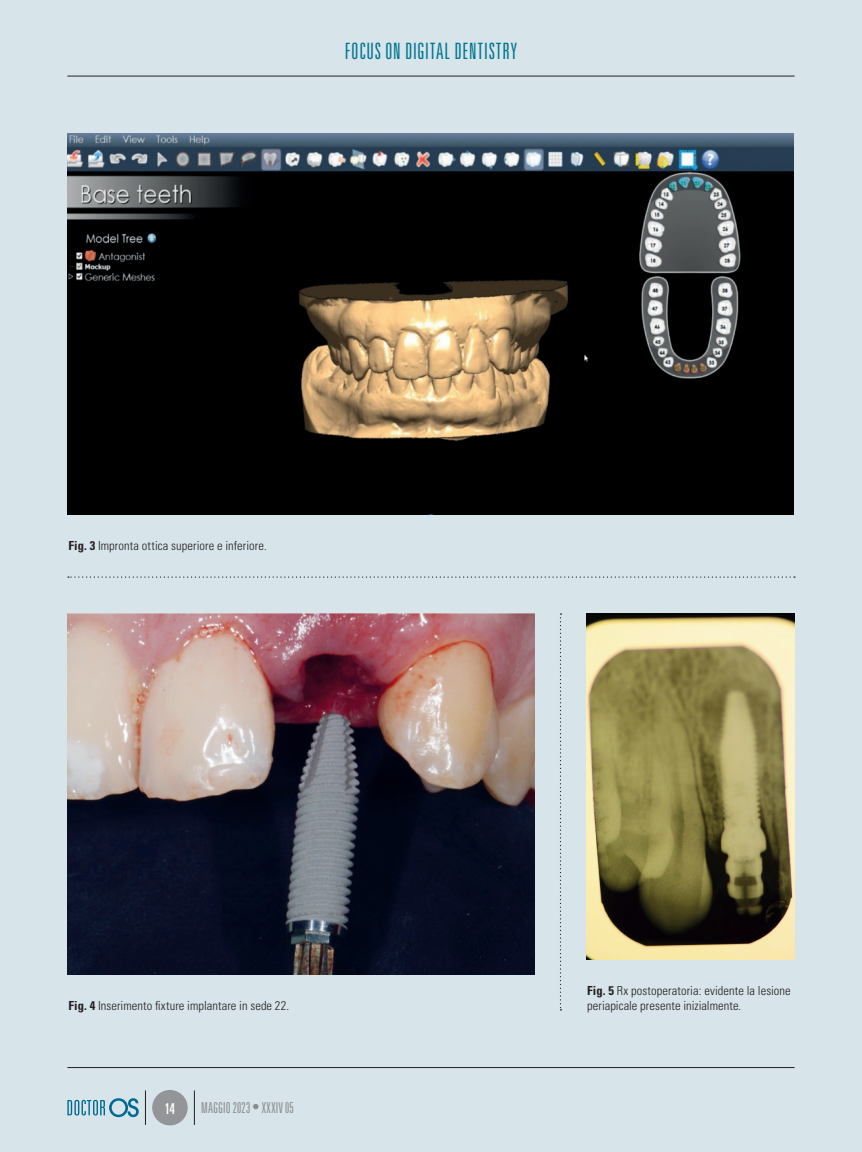
<style>
.page{position:relative;width:862px;height:1152px;background:#fff}
.page>*{position:absolute;margin:0;border:0;box-sizing:border-box;transform-origin:0 0}
.t1{font:300 ultra-condensed 22.5px "Univers";letter-spacing:.035em;color:#007690}
.t2{font:300 ultra-condensed 15px "Univers";letter-spacing:.015em;color:#8a8c8f}
.t3{font:ultra-condensed 15px "Univers";color:#fff}
.t4{font:300 condensed 12.5px/15px "Univers";letter-spacing:.005em;color:#231f20}
.s1{font-weight:700}
</style>
<div class="page">
<hr style="left:861px;top:0;width:1px;height:1152px;background:#d7e4ea">
<div style="left:0;top:0;width:861px;height:1152px;background:#d7e4ea"></div>
<hr style="left:67px;top:76px;width:727px;height:1px;background:#231f20">
<hr style="left:67px;top:1067px;width:727px;height:1px;background:#231f20">
<div style="left:152px;top:1090px;width:35px;height:35px;background:#939598;border-radius:50%"></div>
<svg style="left:67px;top:1098px;width:72px;height:19px"></svg>
<hr style="left:194px;top:1090px;width:1px;height:34px;background:#231f20">
<hr style="left:145px;top:1090px;width:1px;height:34px;background:#231f20">
<svg style="left:560px;top:613px;width:1px;height:397px"></svg>
<img style="left:67px;top:133px;width:726px;height:381px">
<svg style="left:68px;top:576px;width:726px;height:2px"></svg>
<img style="left:67px;top:613px;width:467px;height:361px">
<img style="left:586px;top:613px;width:208px;height:346px">
<h1 class="t1" style="left:344px;top:39px;width:174px">FOCUS ON DIGITAL DENTISTRY</h1>
<p class="t4" style="left:68px;top:538px;width:200px"><span class="s1">Fig. 3</span> Impronta ottica superiore e inferiore.</p>
<p class="t4" style="left:68px;top:998px;width:222px"><span class="s1">Fig. 4</span> Inserimento fixture implantare in sede 22.</p>
<p class="t3" style="left:164px;top:1100px;width:12px">14</p>
<p class="t2" style="left:201px;top:1100px;width:94px">MAGGIO 2023 • XXXIV 05</p>
<p class="t4" style="left:586px;top:983px;width:205px"><span class="s1">Fig. 5</span> Rx postoperatoria: evidente la lesione periapicale presente inizialmente.</p>
</div>
